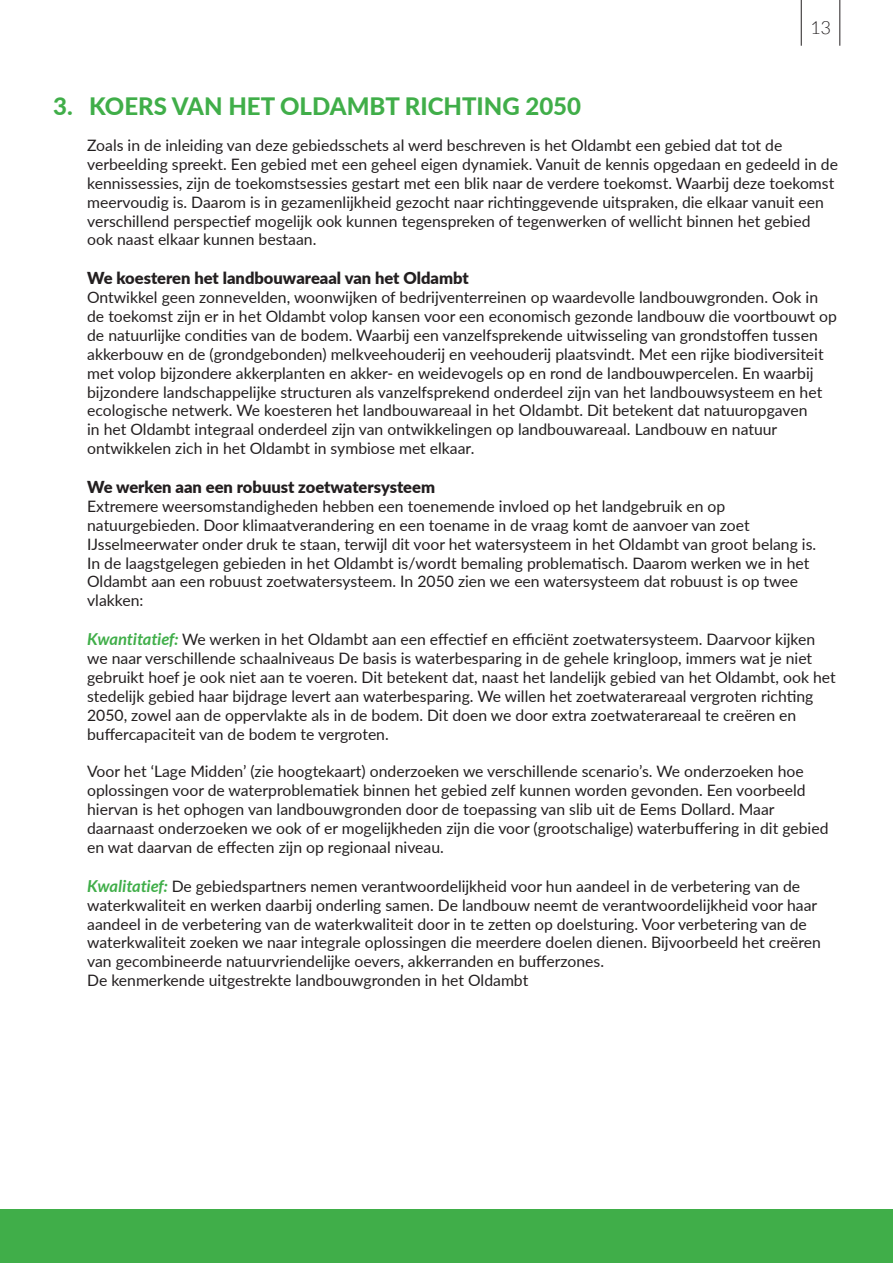
<style>
.page{position:relative;width:893px;height:1263px;background:#fff}
.page>*{position:absolute;margin:0;border:0;box-sizing:border-box;transform-origin:0 0}
.t1{font:800 24px "Lato";color:#40ae49}
.t2{font:300 18px "Lato";color:#231f20}
.H2_Tussenkop{font:900 16.5px "Lato";color:#231f20}
.Broodtekst{font:15.75px/18.9px "Lato";color:#231f20}
.s1{font-weight:700;font-style:italic;font-size:16.5px;color:#40ae49}
</style>
<div class="page">
<div style="left:0;top:1209px;width:893px;height:54px;background:#40ae49"></div>
<hr style="left:801px;top:0;width:1px;height:46px;background:#231f20">
<hr style="left:840px;top:0;width:1px;height:46px;background:#231f20">
<p class="t2" style="left:810px;top:18px;width:22px">13</p>
<h1 class="t1" style="left:53px;top:88px;width:529px">3. KOERS VAN HET OLDAMBT RICHTING 2050</h1>
<p class="Broodtekst" style="left:87px;top:135px;width:752px">Zoals in de inleiding van deze gebiedsschets al werd beschreven is het Oldambt een gebied dat tot de verbeelding spreekt. Een gebied met een geheel eigen dynamiek. Vanuit de kennis opgedaan en gedeeld in de kennissessies, zijn de toekomstsessies gestart met een blik naar de verdere toekomst. Waarbij deze toekomst meervoudig is. Daarom is in gezamenlijkheid gezocht naar richtinggevende uitspraken, die elkaar vanuit een verschillend perspectief mogelijk ook kunnen tegenspreken of tegenwerken of wellicht binnen het gebied ook naast elkaar kunnen bestaan.</p>
<h2 class="H2_Tussenkop" style="left:87px;top:266px;width:383px">We koesteren het landbouwareaal van het Oldambt</h2>
<p class="Broodtekst" style="left:87px;top:287px;width:751px">Ontwikkel geen zonnevelden, woonwijken of bedrijventerreinen op waardevolle landbouwgronden. Ook in de toekomst zijn er in het Oldambt volop kansen voor een economisch gezonde landbouw die voortbouwt op de natuurlijke condities van de bodem. Waarbij een vanzelfsprekende uitwisseling van grondstoffen tussen akkerbouw en de (grondgebonden) melkveehouderij en veehouderij plaatsvindt. Met een rijke biodiversiteit met volop bijzondere akkerplanten en akker- en weidevogels op en rond de landbouwpercelen. En waarbij bijzondere landschappelijke structuren als vanzelfsprekend onderdeel zijn van het landbouwsysteem en het ecologische netwerk. We koesteren het landbouwareaal in het Oldambt. Dit betekent dat natuuropgaven<br>in het Oldambt integraal onderdeel zijn van ontwikkelingen op landbouwareaal. Landbouw en natuur ontwikkelen zich in het Oldambt in symbiose met elkaar.</p>
<h2 class="H2_Tussenkop" style="left:87px;top:474px;width:349px">We werken aan een robuust zoetwatersysteem</h2>
<p class="Broodtekst" style="left:87px;top:496px;width:731px">Extremere weersomstandigheden hebben een toenemende invloed op het landgebruik en op natuurgebieden. Door klimaatverandering en een toename in de vraag komt de aanvoer van zoet IJsselmeerwater onder druk te staan, terwijl dit voor het watersysteem in het Oldambt van groot belang is.<br>In de laagstgelegen gebieden in het Oldambt is/wordt bemaling problematisch. Daarom werken we in het Oldambt aan een robuust zoetwatersysteem. In 2050 zien we een watersysteem dat robuust is op twee vlakken:</p>
<p class="Broodtekst" style="left:87px;top:629px;width:750px"><span class="s1">Kwantitatief:</span> We werken in het Oldambt aan een effectief en efficiënt zoetwatersysteem. Daarvoor kijken we naar verschillende schaalniveaus De basis is waterbesparing in de gehele kringloop, immers wat je niet gebruikt hoef je ook niet aan te voeren. Dit betekent dat, naast het landelijk gebied van het Oldambt, ook het stedelijk gebied haar bijdrage levert aan waterbesparing. We willen het zoetwaterareaal vergroten richting 2050, zowel aan de oppervlakte als in de bodem. Dit doen we door extra zoetwaterareaal te creëren en buffercapaciteit van de bodem te vergroten.</p>
<p class="Broodtekst" style="left:87px;top:761px;width:743px">Voor het ‘Lage Midden’ (zie hoogtekaart) onderzoeken we verschillende scenario’s. We onderzoeken hoe oplossingen voor de waterproblematiek binnen het gebied zelf kunnen worden gevonden. Een voorbeeld hiervan is het ophogen van landbouwgronden door de toepassing van slib uit de Eems Dollard. Maar daarnaast onderzoeken we ook of er mogelijkheden zijn die voor (grootschalige) waterbuffering in dit gebied en wat daarvan de effecten zijn op regionaal niveau.</p>
<p class="Broodtekst" style="left:87px;top:876px;width:735px"><span class="s1">Kwalitatief:</span> De gebiedspartners nemen verantwoordelijkheid voor hun aandeel in de verbetering van de waterkwaliteit en werken daarbij onderling samen. De landbouw neemt de verantwoordelijkheid voor haar aandeel in de verbetering van de waterkwaliteit door in te zetten op doelsturing. Voor verbetering van de waterkwaliteit zoeken we naar integrale oplossingen die meerdere doelen dienen. Bijvoorbeeld het creëren van gecombineerde natuurvriendelijke oevers, akkerranden en bufferzones.</p>
<p class="Broodtekst" style="left:87px;top:970px;width:443px">De kenmerkende uitgestrekte landbouwgronden in het Oldambt</p>
</div>
